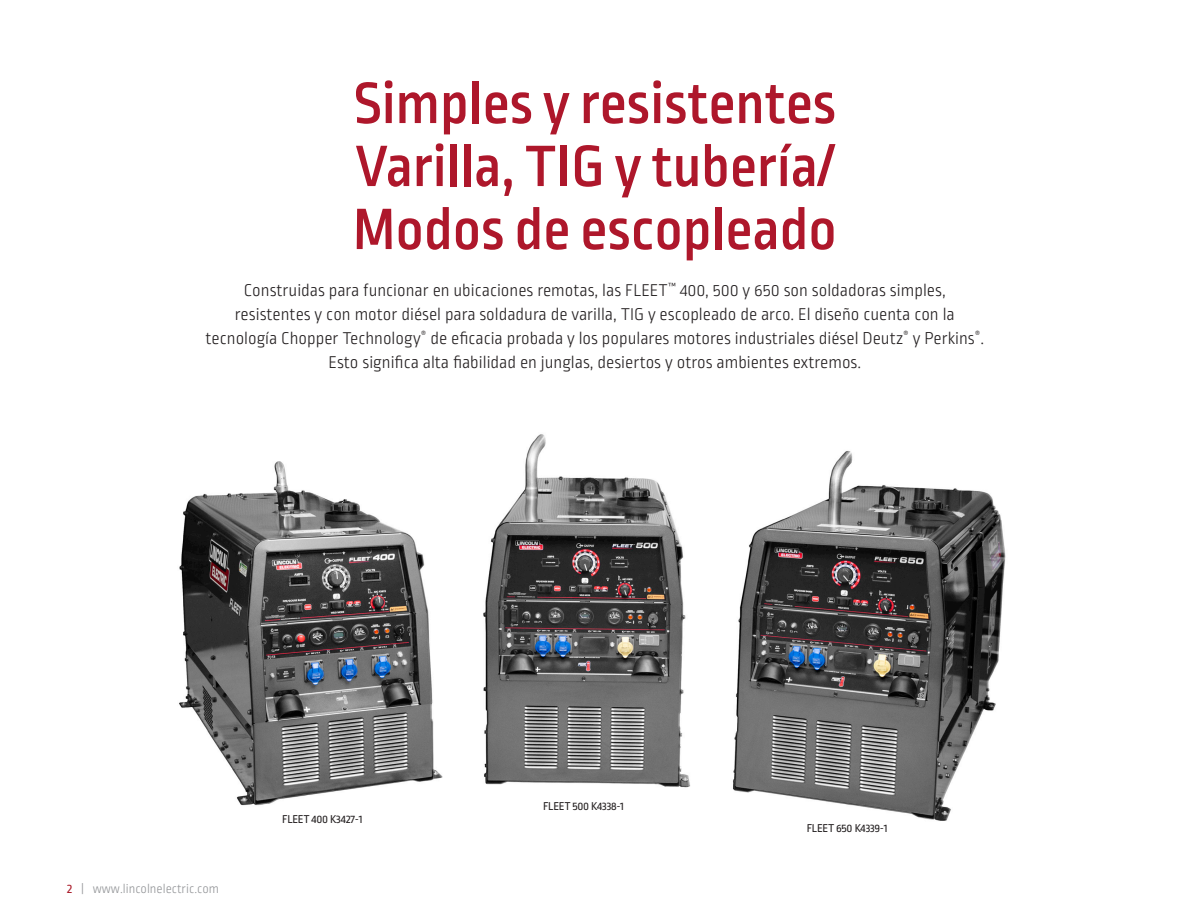
<style>
.page{position:relative;width:1188px;height:918px;background:#fff}
.page>*{position:absolute;margin:0;border:0;box-sizing:border-box;transform-origin:0 0}
.t1{font:500 61.5px "Ropa Sans Pro";color:#ae172b}
.t2{font:300 18px/24px "Ropa Sans Pro";color:#231f20;text-align:center}
.t3{font:300 13.5px "Ropa Sans Pro";color:#939598}
.table_text{font:12px "Ropa Sans Pro";letter-spacing:-.025em;color:#231f20}
.s1{font-weight:400;color:#ab1e2c}
</style>
<div class="page">
<img style="left:179px;top:434px;width:827px;height:387px">
<p class="t1" style="left:354px;top:69px;width:484px">Simples y resistentes</p>
<p class="t1" style="left:355px;top:132px;width:481px">Varilla, TIG y tubería/</p>
<p class="t1" style="left:353px;top:195px;width:485px">Modos de escopleado</p>
<p class="t2" style="left:206px;top:279px;width:780px">Construidas para funcionar en ubicaciones remotas, las FLEET<sup>™</sup> 400, 500 y 650 son soldadoras simples, resistentes y con motor diésel para soldadura de varilla, TIG y escopleado de arco. El diseño cuenta con la tecnología Chopper Technology<sup>®</sup> de eficacia probada y los populares motores industriales diésel Deutz<sup>®</sup> y Perkins<sup>®</sup>.<br>Esto significa alta fiabilidad en junglas, desiertos y otros ambientes extremos.</p>
<p class="t3" style="left:67px;top:881px;width:153px"><span class="s1">2</span> | www.lincolnelectric.com</p>
<p class="table_text" style="left:282px;top:812px;width:82px">FLEET 400 K3427-1</p>
<p class="table_text" style="left:543px;top:799px;width:82px">FLEET 500 K4338-1</p>
<p class="table_text" style="left:807px;top:822px;width:82px">FLEET 650 K4339-1</p>
</div>
